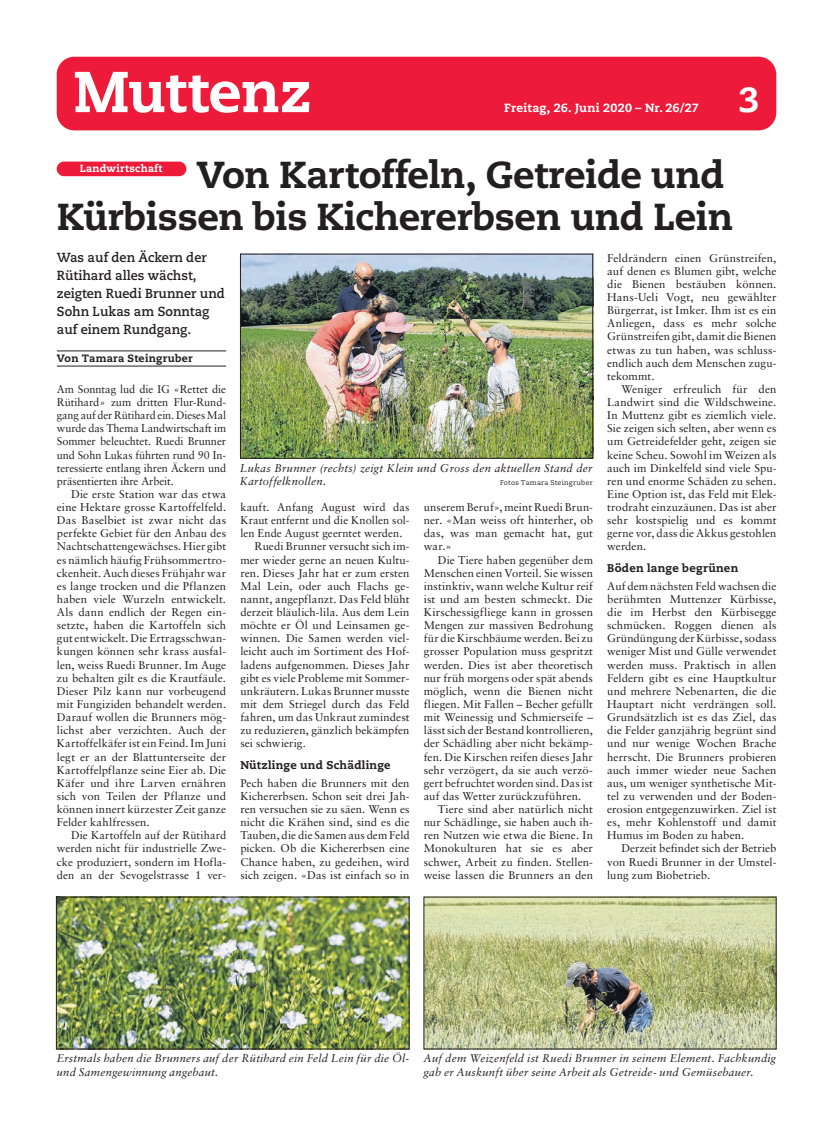
<style>
.page{position:relative;width:833px;height:1134px;background:#fff}
.page>*{position:absolute;margin:0;border:0;box-sizing:border-box;transform-origin:0 0}
.t1{font:800 57.5px "Caecilia";letter-spacing:-.01em;color:#fff}
.t2{font:800 37.5px/42.5px "Caecilia";letter-spacing:-.01em;color:#231f20;text-align:right}
.t3{font:800 34.75px "Caecilia";color:#fff}
.t4{font:700 13.12px/18.1px "Caecilia";color:#231f20}
.t5{font:800 11.88px "Caecilia";letter-spacing:.02em;color:#fff}
.t6{font:11.25px/13.1px "Sabon";letter-spacing:.01em;color:#231f20;text-align:justify}
.t7{font:italic 11.25px/13.1px "Sabon";letter-spacing:.02em;color:#231f20}
.t8{font:800 11.25px "Caecilia";letter-spacing:.02em;color:#231f20}
.t9{font:800 10.62px "Caecilia";letter-spacing:.02em;color:#231f20}
.t10{font:800 10.38px "Caecilia";letter-spacing:.025em;color:#fff}
.t11{font:6.88px "Caecilia";letter-spacing:.04em;color:#231f20}
</style>
<div class="page">
<div style="left:57px;top:57px;width:719px;height:73px;background:#ed1a3a;border-radius:18px"></div>
<hr style="left:57px;top:351px;width:169px;height:1px;background:#231f20">
<hr style="left:57px;top:366px;width:169px;height:1px;background:#231f20">
<div style="left:57px;top:162px;width:129px;height:14px;background:#ed1a3a;border-radius:7px"></div>
<img style="left:242px;top:256px;width:349px;height:201px">
<div style="left:240px;top:254px;width:353px;height:205px;border:1px solid #231f20"></div>
<img style="left:425px;top:899px;width:349px;height:148px">
<img style="left:58px;top:899px;width:349px;height:148px">
<div style="left:56px;top:897px;width:353px;height:152px;border:1px solid #231f20"></div>
<h1 class="t1" style="left:74px;top:56px;width:239px">Muttenz</h1>
<p class="t5" style="left:504px;top:101px;width:196px">Freitag, 26. Juni 2020 – Nr. 26/27</p>
<h3 class="t3" style="left:739px;top:78px;width:22px">3</h3>
<h2 class="t2" style="left:57px;top:154px;width:678px">Von Kartoffeln, Getreide und<br>Kürbissen bis Kichererbsen und Lein</h2>
<p class="t4" style="left:57px;top:248px;width:169px">Was auf den Äckern der<br>Rütihard alles wächst, zeigten Ruedi Brunner und<br>Sohn Lukas am Sonntag auf einem Rundgang.</p>
<p class="t9" style="left:57px;top:351px;width:137px">Von Tamara Steingruber</p>
<p class="t6" style="left:57px;top:382px;width:171px">Am Sonntag lud die IG «Rettet die Rütihard» zum dritten Flur-Rund&shy;gang auf der Rütihard ein. Dieses Mal wurde das Thema Landwirtschaft im Sommer beleuchtet. Ruedi Brunner und Sohn Lukas führten rund 90 In&shy;teressierte entlang ihren Äckern und präsentierten ihre Arbeit.</p>
<p class="t6" style="left:57px;top:487px;width:171px;text-indent:14px">Die erste Station war das etwa eine Hektare grosse Kartoffelfeld.<br>Das Baselbiet ist zwar nicht das perfekte Gebiet für den Anbau des Nachtschattengewächses. Hier gibt es nämlich häufig Frühsommertro&shy;ckenheit. Auch dieses Frühjahr war es lange trocken und die Pflanzen haben viele Wurzeln entwickelt.<br>Als dann endlich der Regen ein&shy;setzte, haben die Kartoffeln sich gut entwickelt. Die Ertragsschwan&shy;kungen können sehr krass ausfal&shy;len, weiss Ruedi Brunner. Im Auge zu behalten gilt es die Krautfäule.<br>Dieser Pilz kann nur vorbeugend mit Fungiziden behandelt werden.<br>Darauf wollen die Brunners mög&shy;lichst aber verzichten. Auch der Kartoffelkäfer ist ein Feind. Im Juni legt er an der Blattunterseite der Kartoffelpflanze seine Eier ab. Die Käfer und ihre Larven ernähren sich von Teilen der Pflanze und können innert kürzester Zeit ganze Felder kahlfressen.</p>
<p class="t6" style="left:57px;top:829px;width:171px;text-indent:14px">Die Kartoffeln auf der Rütihard werden nicht für industrielle Zwe&shy;cke produziert, sondern im Hofla&shy;den an der Sevogelstrasse 1 ver-</p>
<p class="t10" style="left:80px;top:162px;width:84px">Landwirtschaft</p>
<p class="t6" style="left:607px;top:251px;width:171px">Feldrändern einen Grünstreifen, auf denen es Blumen gibt, welche die Bienen bestäuben können.<br>Hans-Ueli Vogt, neu gewählter Bürgerrat, ist Imker. Ihm ist es ein Anliegen, dass es mehr solche Grünstreifen gibt, damit die Bienen etwas zu tun haben, was schluss&shy;endlich auch dem Menschen zugu&shy;tekommt.</p>
<p class="t6" style="left:607px;top:382px;width:171px;text-indent:14px">Weniger erfreulich für den Landwirt sind die Wildschweine.<br>In Muttenz gibt es ziemlich viele.<br>Sie zeigen sich selten, aber wenn es um Getreidefelder geht, zeigen sie keine Scheu. Sowohl im Weizen als auch im Dinkelfeld sind viele Spu&shy;ren und enorme Schäden zu sehen.<br>Eine Option ist, das Feld mit Elek&shy;trodraht einzuzäunen. Das ist aber sehr kostspielig und es kommt gerne vor, dass die Akkus gestohlen werden.</p>
<p class="t8" style="left:607px;top:561px;width:133px">Böden lange begrünen</p>
<p class="t6" style="left:607px;top:579px;width:171px">Auf dem nächsten Feld wachsen die berühmten Muttenzer Kürbisse, die im Herbst den Kürbisegge schmücken. Roggen dienen als Gründüngung der Kürbisse, sodass weniger Mist und Gülle verwendet werden muss. Praktisch in allen Feldern gibt es eine Hauptkultur und mehrere Nebenarten, die die Hauptart nicht verdrängen soll.<br>Grundsätzlich ist es das Ziel, das die Felder ganzjährig begrünt sind und nur wenige Wochen Brache herrscht. Die Brunners probieren auch immer wieder neue Sachen aus, um weniger synthetische Mit&shy;tel zu verwenden und der Boden&shy;erosion entgegenzuwirken. Ziel ist es, mehr Kohlenstoff und damit Humus im Boden zu haben.</p>
<p class="t6" style="left:607px;top:842px;width:171px;text-indent:14px">Derzeit befindet sich der Betrieb von Ruedi Brunner in der Umstel&shy;lung zum Biobetrieb.</p>
<p class="t7" style="left:240px;top:461px;width:354px">Lukas Brunner (rechts) zeigt Klein und Gross den aktuellen Stand der<br>Kartoffelknollen.</p>
<p class="t11" style="left:500px;top:478px;width:94px">Fotos Tamara Steingruber</p>
<p class="t6" style="left:424px;top:500px;width:171px">unserem Beruf», meint Ruedi Brun&shy;ner. «Man weiss oft hinterher, ob das, was man gemacht hat, gut war.»</p>
<p class="t6" style="left:424px;top:553px;width:171px;text-indent:14px">Die Tiere haben gegenüber dem Menschen einen Vorteil. Sie wissen instinktiv, wann welche Kultur reif ist und am besten schmeckt. Die Kirschessigfliege kann in grossen Mengen zur massiven Bedrohung für die Kirschbäume werden. Bei zu grosser Population muss gespritzt werden. Dies ist aber theoretisch nur früh morgens oder spät abends möglich, wenn die Bienen nicht fliegen. Mit Fallen – Becher gefüllt mit Weinessig und Schmierseife – lässt sich der Bestand kontrollieren, der Schädling aber nicht bekämp&shy;fen. Die Kirschen reifen dieses Jahr sehr verzögert, da sie auch verzö&shy;gert befruchtet worden sind. Das ist auf das Wetter zurückzuführen.</p>
<p class="t6" style="left:424px;top:802px;width:171px;text-indent:14px">Tiere sind aber natürlich nicht nur Schädlinge, sie haben auch ih&shy;ren Nutzen wie etwa die Biene. In Monokulturen hat sie es aber schwer, Arbeit zu finden. Stellen&shy;weise lassen die Brunners an den</p>
<p class="t6" style="left:240px;top:500px;width:171px">kauft. Anfang August wird das</p>
<p class="t6" style="left:240px;top:514px;width:171px">Kraut entfernt und die Knollen sol-</p>
<p class="t6" style="left:240px;top:527px;width:164px">len Ende August geerntet werden.</p>
<p class="t6" style="left:254px;top:540px;width:157px">Ruedi Brunner versucht sich im-</p>
<p class="t6" style="left:240px;top:553px;width:171px">mer wieder gerne an neuen Kultu-</p>
<p class="t6" style="left:240px;top:566px;width:171px">ren. Dieses Jahr hat er zum ersten</p>
<p class="t6" style="left:240px;top:579px;width:171px">Mal Lein, oder auch Flachs ge-</p>
<p class="t6" style="left:240px;top:592px;width:171px">nannt, angepflanzt. Das Feld blüht</p>
<p class="t6" style="left:240px;top:605px;width:171px">derzeit bläulich-lila. Aus dem Lein</p>
<p class="t6" style="left:240px;top:619px;width:171px">möchte er Öl und Leinsamen ge-</p>
<p class="t6" style="left:240px;top:632px;width:171px">winnen. Die Samen werden viel-</p>
<p class="t6" style="left:240px;top:645px;width:171px">leicht auch im Sortiment des Hof-</p>
<p class="t6" style="left:240px;top:658px;width:171px">ladens aufgenommen. Dieses Jahr</p>
<p class="t6" style="left:240px;top:671px;width:171px">gibt es viele Probleme mit Sommer-</p>
<p class="t6" style="left:240px;top:684px;width:171px">unkräutern. Lukas Brunner musste</p>
<p class="t6" style="left:240px;top:697px;width:171px">mit dem Striegel durch das Feld</p>
<p class="t6" style="left:240px;top:710px;width:171px">fahren, um das Unkraut zumindest</p>
<p class="t6" style="left:240px;top:724px;width:171px">zu reduzieren, gänzlich bekämpfen</p>
<p class="t6" style="left:240px;top:737px;width:67px">sei schwierig.</p>
<p class="t8" style="left:240px;top:758px;width:152px">Nützlinge und Schädlinge</p>
<p class="t6" style="left:240px;top:776px;width:171px">Pech haben die Brunners mit den Kichererbsen. Schon seit drei Jah&shy;ren versuchen sie zu säen. Wenn es nicht die Krähen sind, sind es die Tauben, die die Samen aus dem Feld picken. Ob die Kichererbsen eine Chance haben, zu gedeihen, wird sich zeigen. «Das ist einfach so in</p>
<p class="t7" style="left:57px;top:1052px;width:354px">Erstmals haben die Brunners auf der Rütihard ein Feld Lein für die Öl&shy;und Samengewinnung angebaut.</p>
<p class="t7" style="left:423px;top:1052px;width:354px">Auf dem Weizenfeld ist Ruedi Brunner in seinem Element. Fachkundig gab er Auskunft über seine Arbeit als Getreide- und Gemüsebauer.</p>
</div>
